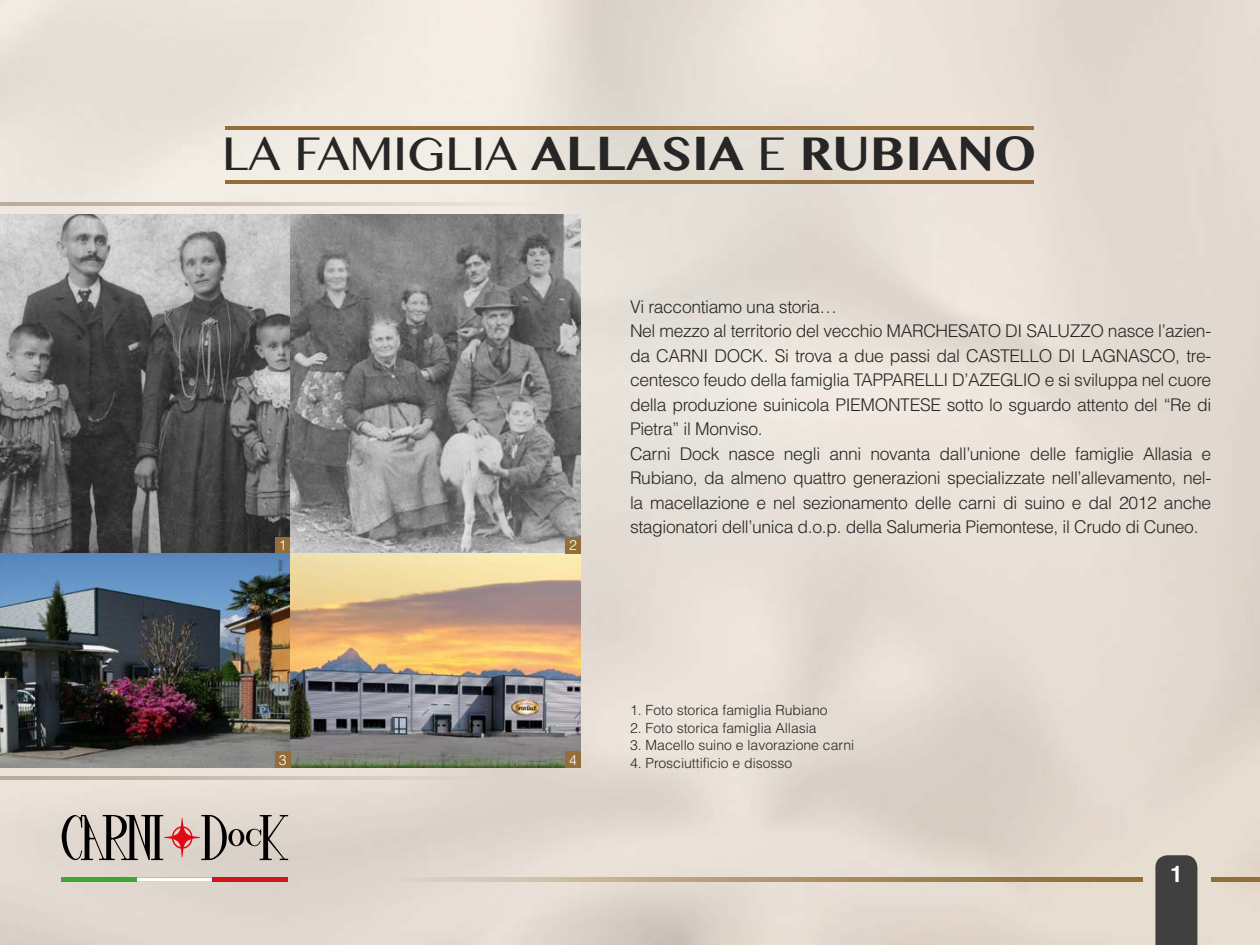
<style>
.page{position:relative;width:1260px;height:945px;background:#fff}
.page>*{position:absolute;margin:0;border:0;box-sizing:border-box;transform-origin:0 0}
.t1{font:700 47.25px "Myanmar MN";color:#262626}
.t2{font:700 22.75px "Helvetica LT Std";color:#fff}
.t3{font:300 17.5px/24.5px "Helvetica LT Std";letter-spacing:-.02em;color:#262626}
.t4{font:300 14px "Helvetica LT Std";color:#262626}
.t5{font:300 14px "Helvetica LT Std";color:#fff}
.s1{font-weight:400}
</style>
<div class="page">
<img style="left:0;top:0;width:1260px;height:945px">
<svg style="left:137px;top:878px;width:76px;height:4px"></svg>
<svg style="left:62px;top:815px;width:226px;height:45px;background:#a99b95"></svg>
<hr style="left:62px;top:878px;width:75px;height:4px;background:#3fa535">
<hr style="left:213px;top:878px;width:75px;height:4px;background:#cd171a">
<div style="left:1155px;top:855px;width:42px;height:90px;background:#404040"></div>
<svg style="left:338px;top:877px;width:804px;height:5px;background:#b79f7d"></svg>
<div style="left:1211px;top:877px;width:49px;height:5px;background:#936e38"></div>
<hr style="left:226px;top:180px;width:808px;height:4px;background:#936e38">
<hr style="left:226px;top:127px;width:808px;height:3px;background:#936e38">
<svg style="left:0;top:202px;width:581px;height:4px;background:#d4c9bc"></svg>
<img style="left:0;top:215px;width:290px;height:338px">
<hr style="left:0;top:777px;width:518px;height:3px;background:#bcab9b">
<div style="left:275px;top:537px;width:15px;height:16px;background:#936e38"></div>
<img style="left:290px;top:215px;width:291px;height:338px">
<img style="left:0;top:553px;width:290px;height:215px">
<img style="left:290px;top:553px;width:291px;height:215px">
<div style="left:565px;top:537px;width:16px;height:16px;background:#936e38"></div>
<div style="left:565px;top:752px;width:16px;height:16px;background:#936e38"></div>
<div style="left:275px;top:752px;width:15px;height:16px;background:#936e38"></div>
<h1 class="t1" style="left:222px;top:126px;width:816px"><span class="s1">LA FAMIGLIA</span> ALLASIA <span class="s1">E</span> RUBIANO</h1>
<p class="t5" style="left:279px;top:537px;width:9px">1</p>
<p class="t5" style="left:569px;top:537px;width:9px">2</p>
<p class="t3" style="left:630px;top:294px;width:583px">Vi raccontiamo una storia…<br>Nel mezzo al territorio del vecchio MARCHESATO DI SALUZZO nasce l’azien&shy;da CARNI DOCK. Si trova a due passi dal CASTELLO DI LAGNASCO, tre&shy;centesco feudo della famiglia TAPPARELLI D’AZEGLIO e si sviluppa nel cuore della produzione suinicola PIEMONTESE sotto lo sguardo attento del “Re di Pietra” il Monviso.<br>Carni Dock nasce negli anni novanta dall’unione delle famiglie Allasia e Rubiano, da almeno quattro generazioni specializzate nell’allevamento, nel&shy;la macellazione e nel sezionamento delle carni di suino e dal 2012 anche stagionatori dell’unica d.o.p. della Salumeria Piemontese, il Crudo di Cuneo.</p>
<p class="t5" style="left:279px;top:751px;width:9px">3</p>
<p class="t5" style="left:569px;top:751px;width:9px">4</p>
<p class="t4" style="left:630px;top:702px;width:199px">1. Foto storica famiglia Rubiano</p>
<p class="t4" style="left:630px;top:719px;width:188px">2. Foto storica famiglia Allasia</p>
<p class="t4" style="left:630px;top:737px;width:226px">3. Macello suino e lavorazione carni</p>
<p class="t4" style="left:630px;top:754px;width:164px">4. Prosciuttificio e disosso</p>
<h2 class="t2" style="left:1170px;top:860px;width:14px">1</h2>
</div>
